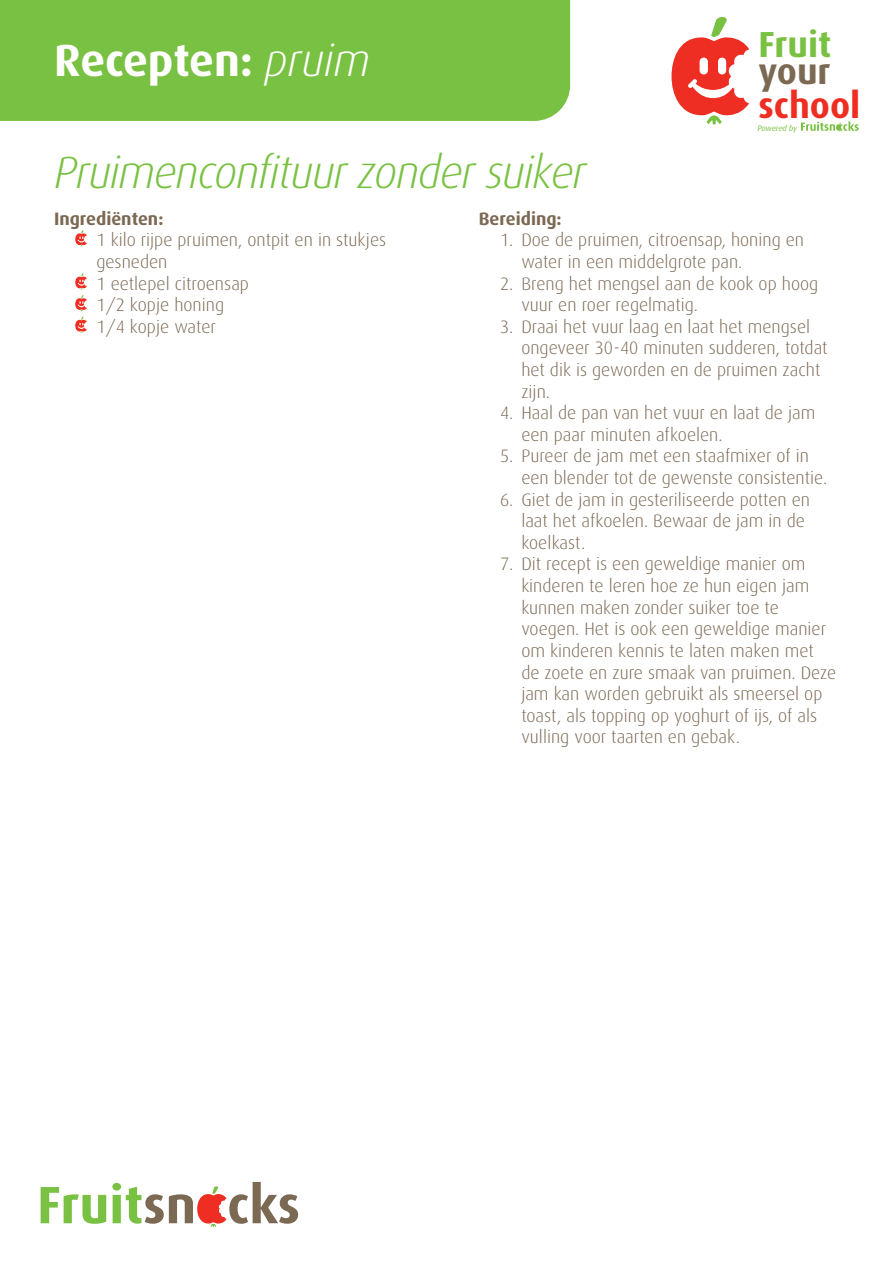
<style>
.page{position:relative;width:893px;height:1263px;background:#fff}
.page>*{position:absolute;margin:0;border:0;box-sizing:border-box;transform-origin:0 0}
.t1{font:italic 300 45px "Dax";letter-spacing:-.025em;color:#79c142}
.t2{font:700 45px "Dax";letter-spacing:-.005em;color:#fff}
.t3{font:700 36.15px "Dax";color:#ee2e22}
.t4{font:700 36.15px "Dax";color:#79c142}
.t5{font:700 36.15px "Dax";color:#7c6954}
.t6{font:300 18px/21.6px "Dax";color:#7c6954}
.t7{font:700 18px "Dax";color:#7c6954}
.t8{font:italic 7.95px "Dax";letter-spacing:-.015em;color:#79c142}
.s1{font-weight:300;font-style:italic}
</style>
<div class="page">
<div style="left:0;top:0;width:570px;height:121px;background:#79c142"></div>
<svg style="left:801px;top:121px;width:58px;height:11px"></svg>
<svg style="left:671px;top:17px;width:78px;height:107px"></svg>
<svg style="left:75px;top:230px;width:12px;height:16px"></svg>
<svg style="left:75px;top:274px;width:12px;height:37px"></svg>
<svg style="left:75px;top:317px;width:12px;height:16px"></svg>
<svg style="left:41px;top:1182px;width:257px;height:45px"></svg>
<h1 class="t2" style="left:54px;top:35px;width:318px">Recepten: <span class="s1">pruim</span></h1>
<h2 class="t4" style="left:758px;top:24px;width:74px">Fruit</h2>
<h2 class="t5" style="left:758px;top:51px;width:74px">your</h2>
<h2 class="t3" style="left:758px;top:85px;width:103px">school</h2>
<p class="t8" style="left:757px;top:124px;width:41px">Powered by</p>
<h1 class="t1" style="left:54px;top:147px;width:534px">Pruimenconfituur zonder suiker</h1>
<p class="t7" style="left:54px;top:208px;width:111px">Ingrediënten:</p>
<p class="t6" style="left:97px;top:230px;width:291px">1 kilo rijpe pruimen, ontpit en in stukjes gesneden<br>1 eetlepel citroensap<br>1/2 kopje honing<br>1/4 kopje water</p>
<p class="t7" style="left:479px;top:208px;width:84px">Bereiding:</p>
<p class="t6" style="left:521px;top:230px;width:284px;text-indent:-21px">1. Doe de pruimen, citroensap, honing en water in een middelgrote pan.</p>
<p class="t6" style="left:521px;top:273px;width:298px;text-indent:-21px">2. Breng het mengsel aan de kook op hoog vuur en roer regelmatig.</p>
<p class="t6" style="left:521px;top:316px;width:308px;text-indent:-21px">3. Draai het vuur laag en laat het mengsel ongeveer 30-40 minuten sudderen, totdat het dik is geworden en de pruimen zacht zijn.</p>
<p class="t6" style="left:521px;top:402px;width:296px;text-indent:-21px">4. Haal de pan van het vuur en laat de jam een paar minuten afkoelen.</p>
<p class="t6" style="left:521px;top:446px;width:307px;text-indent:-21px">5. Pureer de jam met een staafmixer of in een blender tot de gewenste consistentie.</p>
<p class="t6" style="left:521px;top:489px;width:290px;text-indent:-21px">6. Giet de jam in gesteriliseerde potten en laat het afkoelen. Bewaar de jam in de koelkast.</p>
<p class="t6" style="left:521px;top:554px;width:316px;text-indent:-21px">7. Dit recept is een geweldige manier om kinderen te leren hoe ze hun eigen jam kunnen maken zonder suiker toe te voegen. Het is ook een geweldige manier om kinderen kennis te laten maken met de zoete en zure smaak van pruimen. Deze jam kan worden gebruikt als smeersel op toast, als topping op yoghurt of ijs, of als vulling voor taarten en gebak.</p>
</div>
